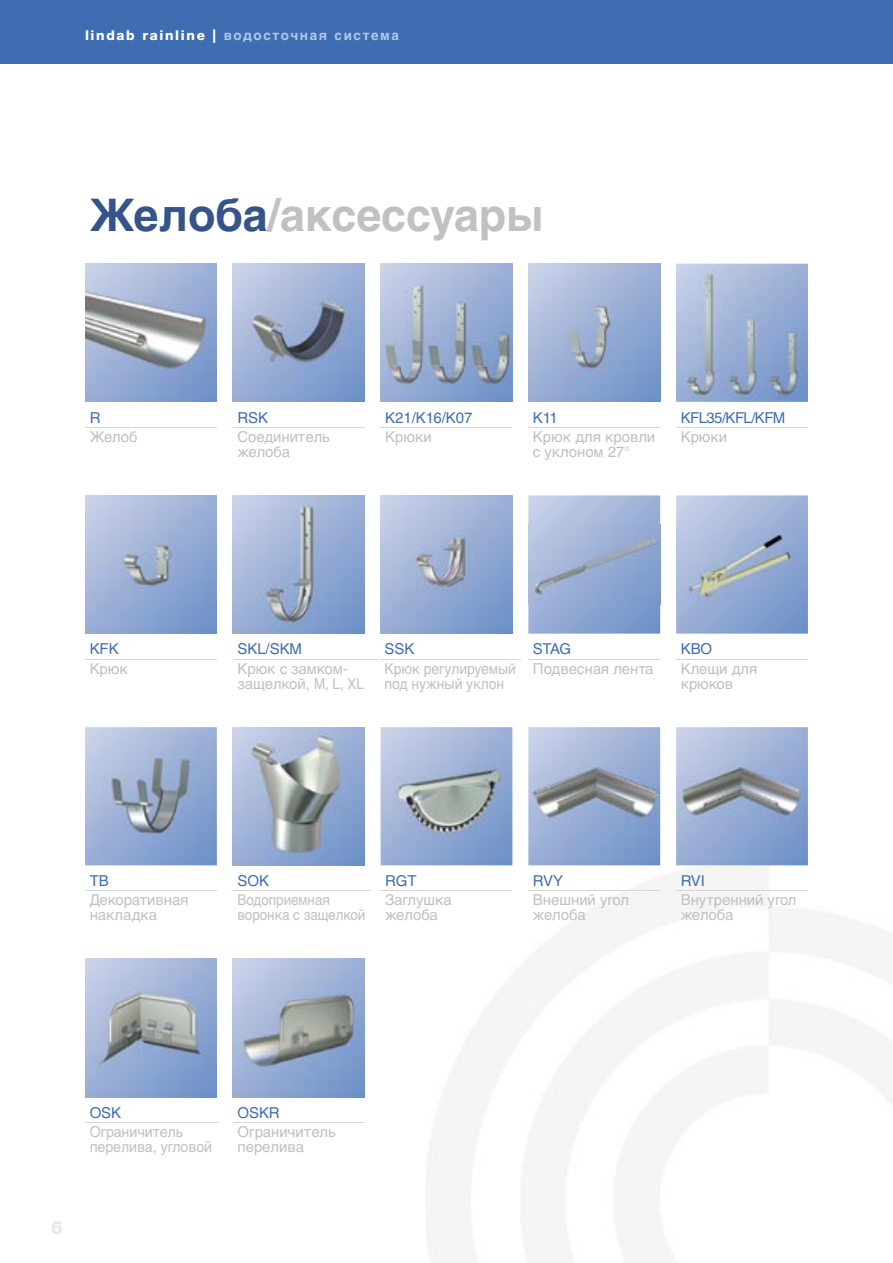
<style>
.page{position:relative;width:893px;height:1263px;background:#fff}
.page>*{position:absolute;margin:0;border:0;box-sizing:border-box;transform-origin:0 0}
.t1{font:700 45px "Helvetica Cyr";letter-spacing:-.005em;color:#c1c1c1}
.t2{font:800 18px "Helvetica Neue";color:#e6e6e6}
.t3{font:15px/15px "Helvetica Cyr Upright";letter-spacing:-.005em;color:#c1c1c1}
.t4{font:15px "Helvetica Cyr Upright";letter-spacing:-.005em;color:#3f6db1}
.t5{font:15px/15px "Helvetica Cyr Upright";letter-spacing:-.005em;color:#c1c1c1;scale:.93 1}
.t6{font:15px/15px "Helvetica Cyr Upright";letter-spacing:-.005em;color:#c1c1c1;scale:.9 1}
.t7{font:15px/15px "Helvetica Cyr Upright";letter-spacing:-.005em;color:#c1c1c1;scale:.95 1}
.t8{font:15px "Helvetica Cyr Upright";letter-spacing:-.04em;color:#3f6db1}
.t9{font:700 13.5px "Helvetica Cyr";letter-spacing:.12em;color:#aecae7}
.s1{font-family:"Helvetica Neue";font-weight:800;color:#fff}
.s2{color:#36538a}
</style>
<div class="page">
<div style="left:0;top:0;width:893px;height:64px;background:#3f6db1"></div>
<img style="left:85px;top:264px;width:132px;height:138px">
<svg style="left:676px;top:264px;width:132px;height:138px"></svg>
<img style="left:676px;top:266px;width:132px;height:133px">
<img style="left:233px;top:264px;width:132px;height:138px">
<img style="left:381px;top:264px;width:131px;height:138px">
<img style="left:528px;top:264px;width:132px;height:138px">
<img style="left:85px;top:495px;width:132px;height:139px">
<svg style="left:676px;top:495px;width:132px;height:139px;background:#9cb1d7"></svg>
<img style="left:676px;top:529px;width:132px;height:71px">
<img style="left:233px;top:495px;width:132px;height:139px">
<img style="left:381px;top:495px;width:131px;height:139px">
<svg style="left:528px;top:495px;width:132px;height:139px;background:#9cb1d7"></svg>
<img style="left:528px;top:524px;width:132px;height:81px">
<svg style="left:85px;top:727px;width:132px;height:138px;background:#9cb1d7"></svg>
<img style="left:90px;top:735px;width:122px;height:122px">
<img style="left:676px;top:727px;width:132px;height:138px">
<img style="left:233px;top:727px;width:132px;height:138px">
<img style="left:381px;top:727px;width:131px;height:138px">
<img style="left:528px;top:727px;width:132px;height:138px">
<img style="left:85px;top:959px;width:132px;height:138px">
<img style="left:233px;top:959px;width:132px;height:138px">
<hr style="left:85px;top:427px;width:131px;height:1px;background:#d6d6d6">
<hr style="left:676px;top:427px;width:131px;height:1px;background:#d6d6d6">
<hr style="left:233px;top:427px;width:131px;height:1px;background:#d6d6d6">
<hr style="left:381px;top:427px;width:131px;height:1px;background:#d6d6d6">
<hr style="left:529px;top:427px;width:131px;height:1px;background:#d6d6d6">
<hr style="left:85px;top:659px;width:131px;height:1px;background:#d6d6d6">
<hr style="left:676px;top:659px;width:131px;height:1px;background:#d6d6d6">
<hr style="left:233px;top:659px;width:145px;height:1px;background:#d6d6d6">
<hr style="left:380px;top:659px;width:141px;height:1px;background:#d6d6d6">
<hr style="left:529px;top:659px;width:131px;height:1px;background:#d6d6d6">
<hr style="left:85px;top:890px;width:131px;height:1px;background:#d6d6d6">
<hr style="left:676px;top:890px;width:131px;height:1px;background:#d6d6d6">
<hr style="left:233px;top:890px;width:138px;height:1px;background:#d6d6d6">
<hr style="left:381px;top:890px;width:131px;height:1px;background:#d6d6d6">
<hr style="left:529px;top:890px;width:131px;height:1px;background:#d6d6d6">
<hr style="left:85px;top:1122px;width:134px;height:1px;background:#d6d6d6">
<hr style="left:233px;top:1122px;width:131px;height:1px;background:#d6d6d6">
<p class="t9" style="left:85px;top:28px;width:315px"><span class="s1">lindab rainline |</span> водосточная система</p>
<h1 class="t1" style="left:90px;top:190px;width:455px"><span class="s2">Желоба</span>/аксессуары</h1>
<p class="t4" style="left:90px;top:409px;width:12px">R</p>
<p class="t3" style="left:90px;top:429px;width:49px">Желоб</p>
<p class="t4" style="left:237px;top:409px;width:32px">RSK</p>
<p class="t3" style="left:237px;top:429px;width:94px">Соединитель желоба</p>
<p class="t4" style="left:385px;top:409px;width:89px">K21/K16/K07</p>
<p class="t3" style="left:385px;top:429px;width:48px">Крюки</p>
<p class="t4" style="left:533px;top:409px;width:26px">K11</p>
<p class="t3" style="left:533px;top:429px;width:124px">Крюк для кровли с уклоном 27°</p>
<p class="t8" style="left:681px;top:409px;width:106px">KFL35/KFL/KFM</p>
<p class="t3" style="left:681px;top:429px;width:48px">Крюки</p>
<p class="t4" style="left:90px;top:641px;width:31px">KFK</p>
<p class="t3" style="left:90px;top:661px;width:40px">Крюк</p>
<p class="t4" style="left:237px;top:641px;width:66px">SKL/SKM</p>
<p class="t3" style="left:237px;top:661px;width:128px">Крюк с замком&shy;защелкой, M, L, XL</p>
<p class="t4" style="left:384px;top:641px;width:31px">SSK</p>
<p class="t5" style="left:384px;top:661px;width:143px">Крюк регулируемый под нужный уклон</p>
<p class="t4" style="left:533px;top:641px;width:40px">STAG</p>
<p class="t3" style="left:533px;top:661px;width:122px">Подвесная лента</p>
<p class="t4" style="left:681px;top:641px;width:33px">KBO</p>
<p class="t3" style="left:681px;top:661px;width:78px">Клещи для крюков</p>
<p class="t4" style="left:90px;top:872px;width:21px">TB</p>
<p class="t3" style="left:90px;top:893px;width:101px">Декоративная накладка</p>
<p class="t4" style="left:237px;top:872px;width:33px">SOK</p>
<p class="t6" style="left:237px;top:893px;width:144px">Водоприемная воронка с защелкой</p>
<p class="t4" style="left:385px;top:872px;width:33px">RGT</p>
<p class="t3" style="left:385px;top:893px;width:68px">Заглушка желоба</p>
<p class="t4" style="left:533px;top:872px;width:32px">RVY</p>
<p class="t3" style="left:533px;top:893px;width:97px">Внешний угол желоба</p>
<p class="t4" style="left:681px;top:872px;width:26px">RVI</p>
<p class="t3" style="left:681px;top:893px;width:117px">Внутренний угол желоба</p>
<p class="t2" style="left:51px;top:1217px;width:13px">6</p>
<p class="t4" style="left:90px;top:1104px;width:33px">OSK</p>
<p class="t7" style="left:90px;top:1124px;width:130px">Ограничитель перелива, угловой</p>
<p class="t4" style="left:237px;top:1104px;width:44px">OSKR</p>
<p class="t3" style="left:237px;top:1124px;width:100px">Ограничитель перелива</p>
</div>
